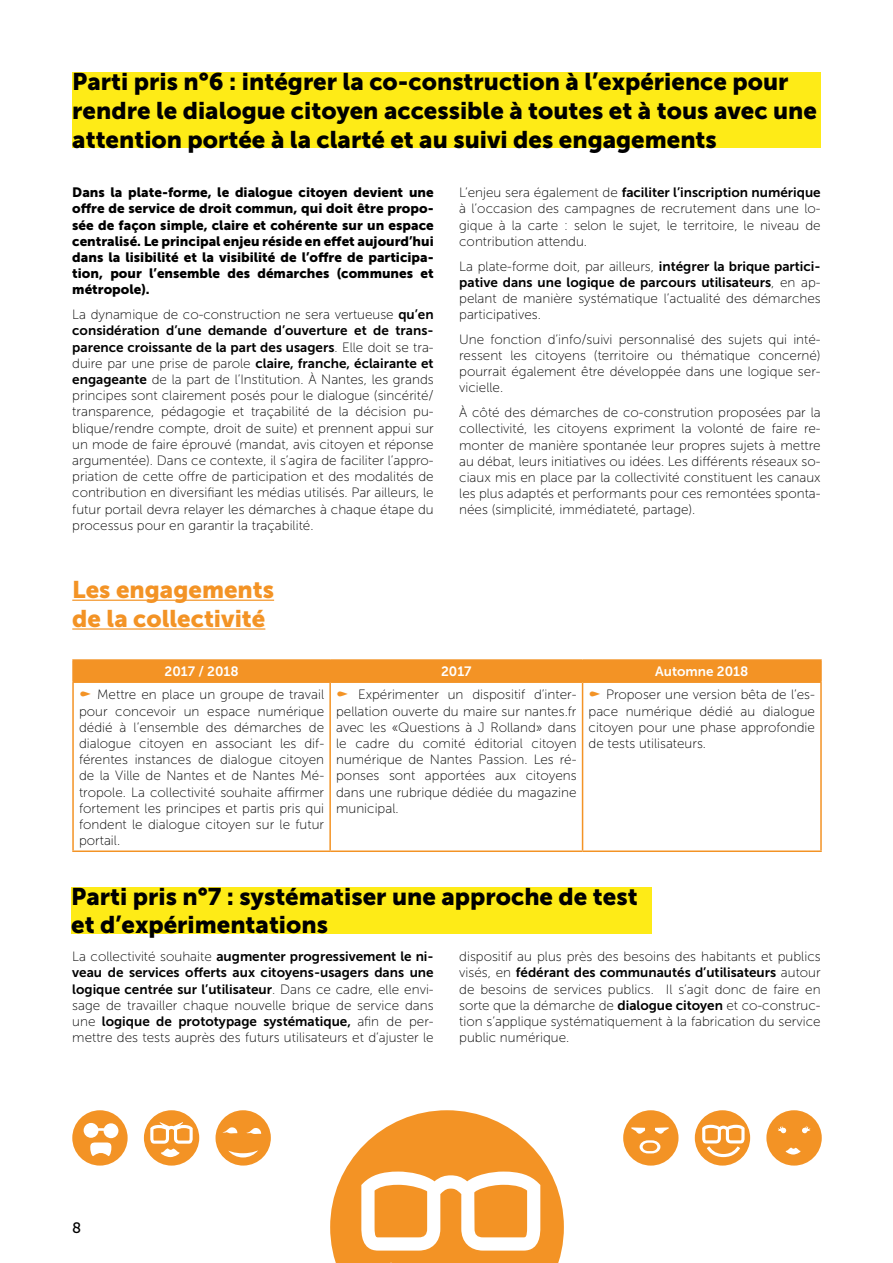
<style>
.page{position:relative;width:893px;height:1263px;background:#fff}
.page>*{position:absolute;margin:0;border:0;box-sizing:border-box;transform-origin:0 0}
.t1{font:24px/28.8px "Museo Sans 900";color:#000}
.t2{font:24px/28.8px "Museo Sans 900";color:#f39325}
.t3{font:15px "Museo Sans 500";color:#000}
.t4{font:13.5px/16.2px "Museo Sans 100";color:#000;text-align:justify}
.t5{font:13.5px/16.2px "Museo Sans 700";color:#000;text-align:justify}
.t6{font:13.5px/16.2px "Museo Sans 900";color:#000;text-align:justify}
.t7{font:13.5px "Museo Sans 700";color:#fff}
.s1{font-family:"Museo Sans 700"}
.s2{font-family:"Museo Sans 100"}
.s3{font-family:"FF Dingbests";font-size:15px;color:#f39325}
</style>
<div class="page">
<div style="left:72px;top:72px;width:749px;height:76px;background:#feeb17"></div>
<div style="left:71px;top:886px;width:581px;height:47px;background:#feeb17"></div>
<hr style="left:72px;top:600px;width:202px;height:1px;background:#f39325">
<hr style="left:72px;top:628px;width:193px;height:2px;background:#f39325">
<hr style="left:72px;top:659px;width:258px;height:2px;background:#f39325">
<hr style="left:72px;top:661px;width:2px;height:20px;background:#f39325">
<hr style="left:330px;top:659px;width:253px;height:2px;background:#f39325">
<hr style="left:583px;top:659px;width:239px;height:2px;background:#f39325">
<div style="left:74px;top:661px;width:746px;height:20px;background:#f39325"></div>
<hr style="left:820px;top:661px;width:2px;height:20px;background:#f39325">
<hr style="left:72px;top:681px;width:258px;height:2px;background:#f39325">
<hr style="left:72px;top:683px;width:2px;height:167px;background:#f39325">
<hr style="left:330px;top:681px;width:253px;height:2px;background:#f39325">
<hr style="left:329px;top:683px;width:2px;height:167px;background:#f39325">
<hr style="left:583px;top:681px;width:239px;height:2px;background:#f39325">
<hr style="left:582px;top:683px;width:1px;height:167px;background:#f39325">
<hr style="left:820px;top:683px;width:2px;height:167px;background:#f39325">
<hr style="left:72px;top:850px;width:258px;height:2px;background:#f39325">
<hr style="left:330px;top:850px;width:253px;height:2px;background:#f39325">
<hr style="left:583px;top:850px;width:239px;height:2px;background:#f39325">
<svg style="left:330px;top:1110px;width:234px;height:153px"></svg>
<svg style="left:215px;top:1110px;width:56px;height:56px"></svg>
<svg style="left:72px;top:1110px;width:56px;height:55px"></svg>
<svg style="left:144px;top:1110px;width:55px;height:55px"></svg>
<svg style="left:695px;top:1110px;width:55px;height:55px"></svg>
<svg style="left:766px;top:1110px;width:56px;height:55px"></svg>
<svg style="left:623px;top:1110px;width:55px;height:55px"></svg>
<h1 class="t1" style="left:72px;top:67px;width:746px">Parti pris n°6 : intégrer la co-construction à l’expérience pour rendre le dialogue citoyen accessible à toutes et à tous avec une attention portée à la clarté et au suivi des engagements</h1>
<p class="t6" style="left:72px;top:184px;width:363px">Dans la plate-forme, le dialogue citoyen devient une offre de service de droit commun, qui doit être propo&shy;sée de façon simple, claire et cohérente sur un espace centralisé. Le principal enjeu réside en effet aujourd’hui dans la lisibilité et la visibilité de l’offre de participa&shy;tion, pour l’ensemble des démarches (communes et métropole).</p>
<p class="t4" style="left:72px;top:307px;width:363px">La dynamique de co-construction ne sera vertueuse <span class="s1">qu’en</span></p>
<p class="t5" style="left:72px;top:323px;width:363px">considération d’une demande d’ouverture et de trans&shy;parence croissante de la part des usagers<span class="s2">. Elle doit se tra&shy;duire par une prise de parole</span> claire, franche, éclairante et</p>
<p class="t4" style="left:72px;top:371px;width:363px"><span class="s1">engageante</span> de la part de l’Institution. À Nantes, les grands principes sont clairement posés pour le dialogue (sincérité/ transparence, pédagogie et traçabilité de la décision pu&shy;blique/rendre compte, droit de suite) et prennent appui sur un mode de faire éprouvé (mandat, avis citoyen et réponse argumentée). Dans ce contexte, il s’agira de faciliter l’appro&shy;priation de cette offre de participation et des modalités de contribution en diversifiant les médias utilisés. Par ailleurs, le futur portail devra relayer les démarches à chaque étape du processus pour en garantir la traçabilité.</p>
<p class="t5" style="left:459px;top:184px;width:363px"><span class="s2">L’enjeu sera également de</span> faciliter l’inscription numérique</p>
<p class="t4" style="left:459px;top:201px;width:363px">à l’occasion des campagnes de recrutement dans une lo&shy;gique à la carte : selon le sujet, le territoire, le niveau de contribution attendu.</p>
<p class="t4" style="left:459px;top:258px;width:363px">La plate-forme doit, par ailleurs, <span class="s1">intégrer la brique partici-</span></p>
<p class="t5" style="left:459px;top:274px;width:363px">pative dans une logique de parcours utilisateurs<span class="s2">, en ap-</span></p>
<p class="t4" style="left:459px;top:290px;width:363px">pelant de manière systématique l’actualité des démarches participatives.</p>
<p class="t4" style="left:459px;top:331px;width:363px">Une fonction d’info/suivi personnalisé des sujets qui inté&shy;ressent les citoyens (territoire ou thématique concerné) pourrait également être développée dans une logique ser&shy;vicielle.</p>
<p class="t4" style="left:459px;top:405px;width:363px">À côté des démarches de co-constrution proposées par la collectivité, les citoyens expriment la volonté de faire re&shy;monter de manière spontanée leur propres sujets à mettre au débat, leurs initiatives ou idées. Les différents réseaux so&shy;ciaux mis en place par la collectivité constituent les canaux les plus adaptés et performants pour ces remontées sponta&shy;nées (simplicité, immédiateté, partage).</p>
<h1 class="t2" style="left:72px;top:575px;width:203px">Les engagements de la collectivité</h1>
<p class="t7" style="left:165px;top:664px;width:76px">2017 / 2018</p>
<p class="t7" style="left:441px;top:664px;width:32px">2017</p>
<p class="t7" style="left:655px;top:664px;width:95px">Automne 2018</p>
<p class="t4" style="left:79px;top:687px;width:247px"><span class="s3">n</span> Mettre en place un groupe de travail pour concevoir un espace numérique dédié à l’ensemble des démarches de dialogue citoyen en associant les dif&shy;férentes instances de dialogue citoyen de la Ville de Nantes et de Nantes Mé&shy;tropole. La collectivité souhaite affirmer fortement les principes et partis pris qui fondent le dialogue citoyen sur le futur portail.</p>
<p class="t4" style="left:336px;top:687px;width:242px"><span class="s3">n</span> Expérimenter un dispositif d’inter&shy;pellation ouverte du maire sur nantes.fr avec les «Questions à J Rolland» dans le cadre du comité éditorial citoyen numérique de Nantes Passion. Les ré&shy;ponses sont apportées aux citoyens dans une rubrique dédiée du magazine municipal.</p>
<p class="t4" style="left:589px;top:687px;width:228px"><span class="s3">n</span> Proposer une version bêta de l’es&shy;pace numérique dédié au dialogue citoyen pour une phase approfondie de tests utilisateurs.</p>
<h1 class="t1" style="left:71px;top:882px;width:568px">Parti pris n°7 : systématiser une approche de test et d’expérimentations</h1>
<p class="t5" style="left:72px;top:948px;width:363px"><span class="s2">La collectivité souhaite</span> augmenter progressivement le ni&shy;veau de services offerts aux citoyens-usagers dans une logique centrée sur l’utilisateur<span class="s2">. Dans ce cadre, elle envi-</span></p>
<p class="t4" style="left:72px;top:997px;width:363px">sage de travailler chaque nouvelle brique de service dans</p>
<p class="t5" style="left:72px;top:1013px;width:363px"><span class="s2">une</span> logique de prototypage systématique, <span class="s2">afin de per-</span></p>
<p class="t4" style="left:72px;top:1030px;width:363px">mettre des tests auprès des futurs utilisateurs et d’ajuster le</p>
<p class="t4" style="left:459px;top:949px;width:363px">dispositif au plus près des besoins des habitants et publics</p>
<p class="t5" style="left:459px;top:965px;width:363px"><span class="s2">visés, en</span> fédérant des communautés d’utilisateurs <span class="s2">autour</span></p>
<p class="t4" style="left:459px;top:981px;width:363px">de besoins de services publics. Il s’agit donc de faire en sorte que la démarche de <span class="s1">dialogue citoyen</span> et co-construc&shy;tion s’applique systématiquement à la fabrication du service public numérique.</p>
<p class="t3" style="left:72px;top:1220px;width:11px">8</p>
</div>
